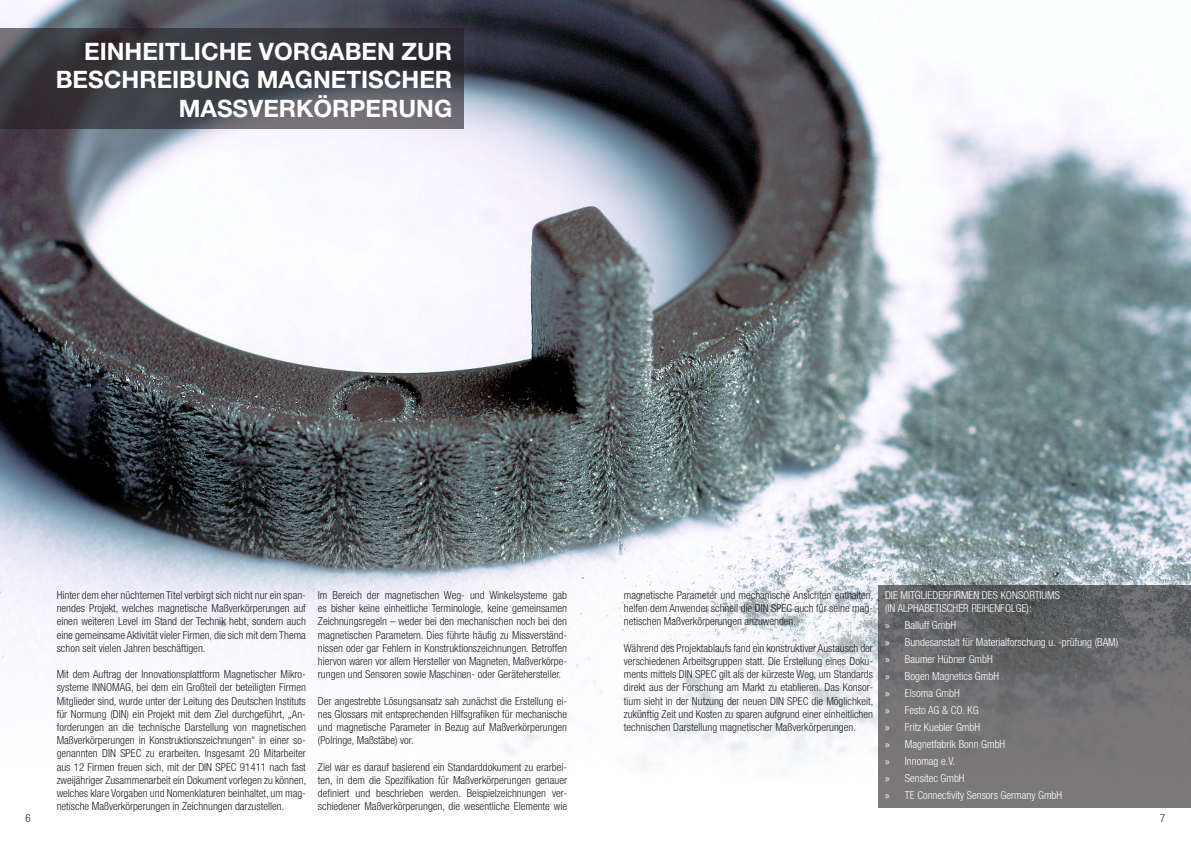
<style>
.page{position:relative;width:1191px;height:842px;background:#fff}
.page>*{position:absolute;margin:0;border:0;box-sizing:border-box;transform-origin:0 0}
.t1{font:700 24px "Helvetica Neue LT Std";color:#fff}
.t2{font:300 condensed 11px/13.2px "Helvetica Neue LT Std";color:#231f20;text-align:justify}
.t3{font:300 condensed 11px "Helvetica Neue LT Std";color:#fff}
.s1{font-family:"Myriad Pro";font-weight:400;font-stretch:normal}
</style>
<div class="page">
<img style="left:0;top:0;width:1191px;height:767px">
<svg style="left:0;top:28px;width:463px;height:101px;background:#424349"></svg>
<svg style="left:878px;top:585px;width:313px;height:223px;background:#6e6e6f"></svg>
<p class="t1" style="left:84px;top:36px;width:369px">EINHEITLICHE VORGABEN ZUR</p>
<p class="t1" style="left:56px;top:65px;width:398px">BESCHREIBUNG MAGNETISCHER</p>
<p class="t1" style="left:179px;top:94px;width:275px">MASSVERKÖRPERUNG</p>
<p class="t3" style="left:885px;top:589px;width:176px">DIE MITGLIEDERFIRMEN DES KONSORTIUMS</p>
<p class="t3" style="left:885px;top:602px;width:148px">(IN ALPHABETISCHER REIHENFOLGE):</p>
<p class="t3" style="left:885px;top:619px;width:72px"><span class="s1">»</span> Balluff GmbH</p>
<p class="t3" style="left:885px;top:636px;width:234px"><span class="s1">»</span> Bundesanstalt für Materialforschung u. -prüfung (BAM)</p>
<p class="t3" style="left:885px;top:653px;width:109px"><span class="s1">»</span> Baumer Hübner GmbH</p>
<p class="t3" style="left:885px;top:670px;width:115px"><span class="s1">»</span> Bogen Magnetics GmbH</p>
<p class="t3" style="left:885px;top:687px;width:76px"><span class="s1">»</span> Elsoma GmbH</p>
<p class="t3" style="left:885px;top:704px;width:95px"><span class="s1">»</span> Festo AG &amp; CO. KG</p>
<p class="t3" style="left:885px;top:721px;width:96px"><span class="s1">»</span> Fritz Kuebler GmbH</p>
<p class="t3" style="left:885px;top:738px;width:122px"><span class="s1">»</span> Magnetfabrik Bonn GmbH</p>
<p class="t3" style="left:885px;top:755px;width:72px"><span class="s1">»</span> Innomag e.V.</p>
<p class="t3" style="left:885px;top:772px;width:81px"><span class="s1">»</span> Sensitec GmbH</p>
<p class="t3" style="left:885px;top:789px;width:179px"><span class="s1">»</span> TE Connectivity Sensors Germany GmbH</p>
<p class="t2" style="left:57px;top:588px;width:251px">Hinter dem eher nüchternen Titel verbirgt sich nicht nur ein span&shy;nendes Projekt, welches magnetische Maßverkörperungen auf einen weiteren Level im Stand der Technik hebt, sondern auch eine gemeinsame Aktivität vieler Firmen, die sich mit dem Thema schon seit vielen Jahren beschäftigen.</p>
<p class="t2" style="left:57px;top:668px;width:251px">Mit dem Auftrag der Innovationsplattform Magnetischer Mikro&shy;systeme INNOMAG, bei dem ein Großteil der beteiligten Firmen Mitglieder sind, wurde unter der Leitung des Deutschen Instituts für Normung (DIN) ein Projekt mit dem Ziel durchgeführt, „An&shy;forderungen an die technische Darstellung von magnetischen Maßverkörperungen in Konstruktionszeichnungen“ in einer so&shy;genannten DIN SPEC zu erarbeiten. Insgesamt 20 Mitarbeiter aus 12 Firmen freuen sich, mit der DIN SPEC 91411 nach fast zweijähriger Zusammenarbeit ein Dokument vorlegen zu können, welches klare Vorgaben und Nomenklaturen beinhaltet, um mag&shy;netische Maßverkörperungen in Zeichnungen darzustellen.</p>
<p class="t2" style="left:318px;top:588px;width:251px">Im Bereich der magnetischen Weg- und Winkelsysteme gab es bisher keine einheitliche Terminologie, keine gemeinsamen Zeichnungsregeln – weder bei den mechanischen noch bei den magnetischen Parametern. Dies führte häufig zu Missverständ&shy;nissen oder gar Fehlern in Konstruktionszeichnungen. Betroffen hiervon waren vor allem Hersteller von Magneten, Maßverkörpe&shy;rungen und Sensoren sowie Maschinen- oder Gerätehersteller.</p>
<p class="t2" style="left:318px;top:694px;width:251px">Der angestrebte Lösungsansatz sah zunächst die Erstellung ei&shy;nes Glossars mit entsprechenden Hilfsgrafiken für mechanische und magnetische Parameter in Bezug auf Maßverkörperungen (Polringe, Maßstäbe) vor.</p>
<p class="t2" style="left:318px;top:760px;width:251px">Ziel war es darauf basierend ein Standarddokument zu erarbei&shy;ten, in dem die Spezifikation für Maßverkörperungen genauer definiert und beschrieben werden. Beispielzeichnungen ver&shy;schiedener Maßverkörperungen, die wesentliche Elemente wie</p>
<p class="t2" style="left:624px;top:588px;width:251px">magnetische Parameter und mechanische Ansichten enthalten, helfen dem Anwender schnell die DIN SPEC auch für seine mag&shy;netischen Maßverkörperungen anzuwenden.</p>
<p class="t2" style="left:624px;top:641px;width:251px">Während des Projektablaufs fand ein konstruktiver Austausch der verschiedenen Arbeitsgruppen statt. Die Erstellung eines Doku&shy;ments mittels DIN SPEC gilt als der kürzeste Weg, um Standards direkt aus der Forschung am Markt zu etablieren. Das Konsor&shy;tium sieht in der Nutzung der neuen DIN SPEC die Möglichkeit, zukünftig Zeit und Kosten zu sparen aufgrund einer einheitlichen technischen Darstellung magnetischer Maßverkörperungen.</p>
<p class="t2" style="left:26px;top:811px;width:7px">6</p>
<p class="t2" style="left:1160px;top:811px;width:7px">7</p>
</div>
